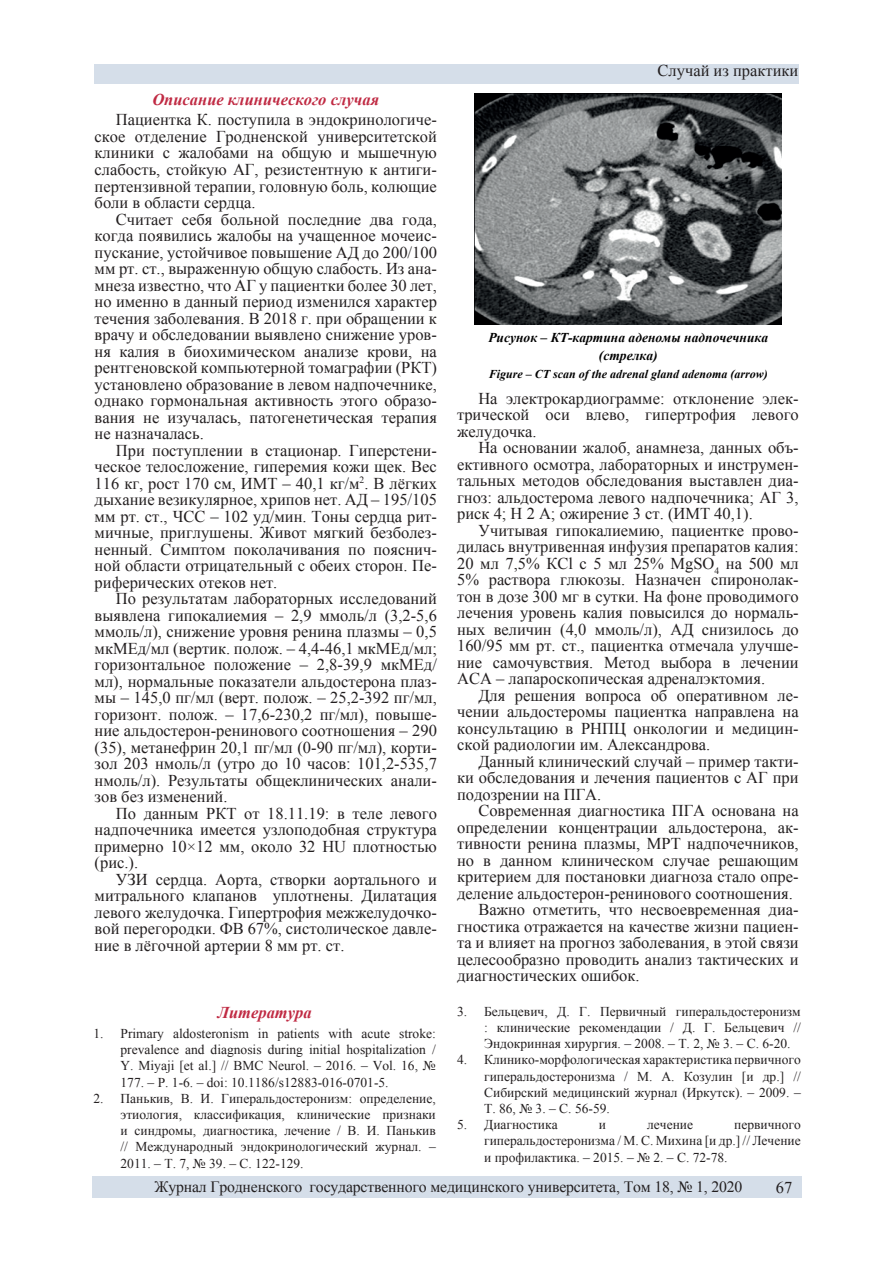
<style>
.page{position:relative;width:893px;height:1263px;background:#fff}
.page>*{position:absolute;margin:0;border:0;box-sizing:border-box;transform-origin:0 0}
.t1{font:16.5px/16.5px "Times New Roman";color:#231f20;text-align:justify}
.t2{font:italic 700 16.5px "Times New Roman";color:#c02a43}
.t3{font:15.75px "Times New Roman";letter-spacing:-.01em;color:#231f20}
.t4{font:13.5px/16.2px "Times New Roman";color:#231f20;text-align:justify}
.t5{font:italic 700 13.5px/18px "Times New Roman";color:#000001;text-align:center}
.t6{font:italic 700 12px "Times New Roman";color:#000001}
</style>
<div class="page">
<div style="left:94px;top:65px;width:705px;height:19px;background:#d5dee9"></div>
<div style="left:92px;top:1176px;width:709px;height:22px;background:#d5dee9"></div>
<img style="left:474px;top:94px;width:308px;height:230px">
<p class="t2" style="left:152px;top:88px;width:228px">Описание клинического случая</p>
<p class="t1" style="left:95px;top:111px;width:344px;text-indent:21px">Пациентка К. поступила в эндокринологиче&shy;ское отделение Гродненской университетской клиники с жалобами на общую и мышечную слабость, стойкую АГ, резистентную к антиги&shy;пертензивной терапии, головную боль, колющие боли в области сердца.</p>
<p class="t1" style="left:95px;top:210px;width:344px;text-indent:21px">Считает себя больной последние два года, когда появились жалобы на учащенное мочеис&shy;пускание, устойчивое повышение АД до 200/100 мм рт. ст., выраженную общую слабость. Из ана&shy;мнеза известно, что АГ у пациентки более 30 лет, но именно в данный период изменился характер течения заболевания. В 2018 г. при обращении к врачу и обследовании выявлено снижение уров&shy;ня калия в биохимическом анализе крови, на рентгеновской компьютерной томаграфии (РКТ) установлено образование в левом надпочечнике, однако гормональная активность этого образо&shy;вания не изучалась, патогенетическая терапия не назначалась.</p>
<p class="t1" style="left:95px;top:441px;width:344px;text-indent:21px">При поступлении в стационар. Гиперстени&shy;ческое телосложение, гиперемия кожи щек. Вес 116 кг, рост 170 см, ИМТ – 40,1 кг/м<sup>2</sup>. В лёгких дыхание везикулярное, хрипов нет. АД – 195/105 мм рт. ст., ЧСС – 102 уд/мин. Тоны сердца рит&shy;мичные, приглушены. Живот мягкий безболез&shy;ненный. Симптом поколачивания по пояснич&shy;ной области отрицательный с обеих сторон. Пе&shy;риферических отеков нет.</p>
<p class="t1" style="left:95px;top:590px;width:344px;text-indent:21px">По результатам лабораторных исследований выявлена гипокалиемия – 2,9 ммоль/л (3,2-5,6 ммоль/л), снижение уровня ренина плазмы – 0,5 мкМЕд/мл (вертик. полож. – 4,4-46,1 мкМЕд/мл; горизонтальное положение – 2,8-39,9 мкМЕд/ мл), нормальные показатели альдостерона плаз&shy;мы – 145,0 пг/мл (верт. полож. – 25,2-392 пг/мл, горизонт. полож. – 17,6-230,2 пг/мл), повыше&shy;ние альдостерон-ренинового соотношения – 290 (35), метанефрин 20,1 пг/мл (0-90 пг/мл), корти&shy;зол 203 нмоль/л (утро до 10 часов: 101,2-535,7 нмоль/л). Результаты общеклинических анали&shy;зов без изменений.</p>
<p class="t1" style="left:95px;top:804px;width:344px;text-indent:21px">По данным РКТ от 18.11.19: в теле левого надпочечника имеется узлоподобная структура примерно 10×12 мм, около 32 HU плотностью (рис.).</p>
<p class="t1" style="left:95px;top:870px;width:344px;text-indent:21px">УЗИ сердца. Аорта, створки аортального и митрального клапанов уплотнены. Дилатация левого желудочка. Гипертрофия межжелудочко&shy;вой перегородки. ФВ 67%, систолическое давле&shy;ние в лёгочной артерии 8 мм рт. ст.</p>
<p class="t2" style="left:218px;top:1000px;width:95px">Литература</p>
<p class="t4" style="left:121px;top:1025px;width:317px;text-indent:-27px">1. Primary aldosteronism in patients with acute stroke: prevalence and diagnosis during initial hospitalization / Y. Miyaji [et al.] // BMC Neurol. – 2016. – Vol. 16, № 177. – Р. 1-6. – doi: 10.1186/s12883-016-0701-5.</p>
<p class="t4" style="left:121px;top:1090px;width:317px;text-indent:-27px">2. Панькив, В. И. Гиперальдостеронизм: определение, этиология, классификация, клинические признаки и синдромы, диагностика, лечение / В. И. Панькив // Международный эндокринологический журнал. – 2011. – Т. 7, № 39. – С. 122-129.</p>
<p class="t1" style="left:658px;top:62px;width:142px">Случай из практики</p>
<p class="t5" style="left:488px;top:328px;width:281px">Рисунок – КТ-картина аденомы надпочечника (стрелка)</p>
<p class="t6" style="left:489px;top:366px;width:281px">Figure – CT scan of the adrenal gland adenoma (arrow)</p>
<p class="t1" style="left:457px;top:389px;width:343px;text-indent:21px">На электрокардиограмме: отклонение элек&shy;трической оси влево, гипертрофия левого желудочка.</p>
<p class="t1" style="left:457px;top:439px;width:343px;text-indent:21px">На основании жалоб, анамнеза, данных объ&shy;ективного осмотра, лабораторных и инструмен&shy;тальных методов обследования выставлен диа&shy;гноз: альдостерома левого надпочечника; АГ 3, риск 4; Н 2 А; ожирение 3 ст. (ИМТ 40,1).</p>
<p class="t1" style="left:457px;top:521px;width:343px;text-indent:21px">Учитывая гипокалиемию, пациентке прово&shy;дилась внутривенная инфузия препаратов калия:<br>20 мл 7,5% КCl с 5 мл 25% MgSO<sub>4</sub> на 500 мл 5% раствора глюкозы. Назначен спиронолак&shy;тон в дозе 300 мг в сутки. На фоне проводимого лечения уровень калия повысился до нормаль&shy;ных величин (4,0 ммоль/л), АД снизилось до 160/95 мм рт. ст., пациентка отмечала улучше&shy;ние самочувствия. Метод выбора в лечении АСА – лапароскопическая адреналэктомия.</p>
<p class="t1" style="left:457px;top:686px;width:343px;text-indent:21px">Для решения вопроса об оперативном ле&shy;чении альдостеромы пациентка направлена на консультацию в РНПЦ онкологии и медицин&shy;ской радиологии им. Александрова.</p>
<p class="t1" style="left:457px;top:752px;width:343px;text-indent:21px">Данный клинический случай – пример такти&shy;ки обследования и лечения пациентов с АГ при подозрении на ПГА.</p>
<p class="t1" style="left:478px;top:802px;width:322px">Современная диагностика ПГА основана на</p>
<p class="t1" style="left:457px;top:818px;width:343px">определении концентрации альдостерона, ак-</p>
<p class="t1" style="left:457px;top:835px;width:343px">тивности ренина плазмы, МРТ надпочечников,</p>
<p class="t1" style="left:457px;top:851px;width:343px">но в данном клиническом случае решающим</p>
<p class="t1" style="left:457px;top:868px;width:343px">критерием для постановки диагноза стало опре-</p>
<p class="t1" style="left:457px;top:884px;width:337px">деление альдостерон-ренинового соотношения.</p>
<p class="t1" style="left:478px;top:901px;width:322px">Важно отметить, что несвоевременная диа-</p>
<p class="t1" style="left:457px;top:917px;width:343px">гностика отражается на качестве жизни пациен-</p>
<p class="t1" style="left:457px;top:934px;width:343px">та и влияет на прогноз заболевания, в этой связи</p>
<p class="t1" style="left:457px;top:950px;width:343px">целесообразно проводить анализ тактических и</p>
<p class="t1" style="left:457px;top:967px;width:184px">диагностических ошибок.</p>
<p class="t4" style="left:484px;top:1003px;width:318px;text-indent:-27px">3. Бельцевич, Д. Г. Первичный гиперальдостеронизм : клинические рекомендации / Д. Г. Бельцевич // Эндокринная хирургия. – 2008. – Т. 2, № 3. – С. 6-20.</p>
<p class="t4" style="left:484px;top:1051px;width:318px;text-indent:-27px">4. Клинико-морфологическая характеристика первичного гиперальдостеронизма / М. А. Козулин [и др.] // Сибирский медицинский журнал (Иркутск). – 2009. – Т. 86, № 3. – С. 56-59.</p>
<p class="t4" style="left:457px;top:1116px;width:102px">5. Диагностика</p>
<p class="t4" style="left:599px;top:1116px;width:9px">и</p>
<p class="t4" style="left:647px;top:1116px;width:47px">лечение</p>
<p class="t4" style="left:484px;top:1116px;width:318px;text-indent:250px">первичного гиперальдостеронизма / М. С. Михина [и др.] // Лечение и профилактика. – 2015. – № 2. – С. 72-78.</p>
<p class="t3" style="left:154px;top:1176px;width:589px">Журнал Гродненского государственного медицинского университета, Том 18, № 1, 2020</p>
<p class="t1" style="left:776px;top:1178px;width:18px">67</p>
</div>
